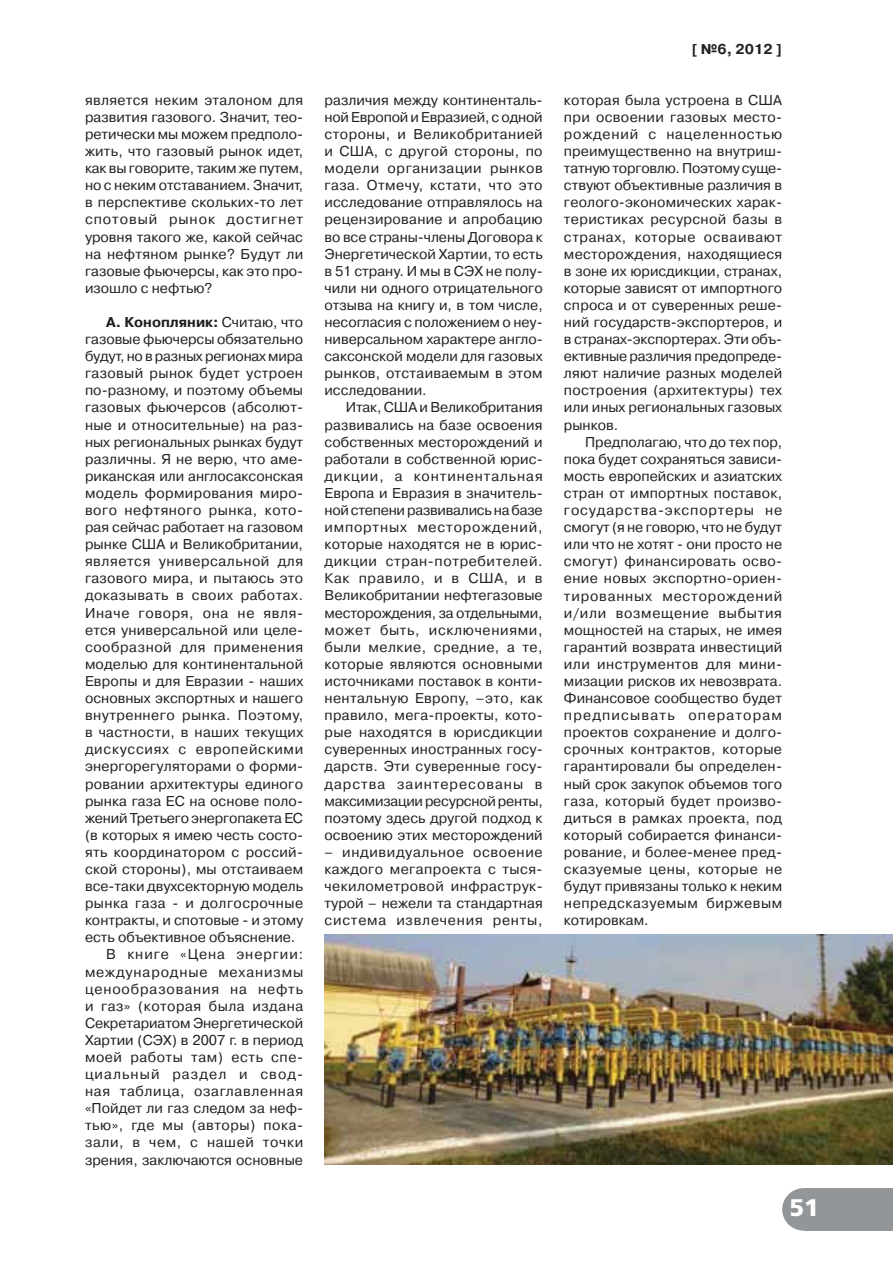
<style>
.page{position:relative;width:893px;height:1263px;background:#fff}
.page>*{position:absolute;margin:0;border:0;box-sizing:border-box;transform-origin:0 0}
.t1{font:24px "Free Set Bold C";color:#fff}
.t2{font:14.25px/17.1px "Pragmatica C";letter-spacing:.015em;color:#231f20;text-align:justify}
.t3{font:14.25px "Pragmatica C";letter-spacing:.035em;color:#231f20}
.t4{font:14.25px "Pragmatica C";letter-spacing:.04em;color:#231f20}
.t5{font:14.25px "Pragmatica C";letter-spacing:-.015em;color:#231f20}
.t6{font:14.25px "Pragmatica C";letter-spacing:.05em;color:#231f20}
.t7{font:14.25px "Pragmatica C";letter-spacing:.06em;color:#231f20}
.t8{font:14.25px "Pragmatica C";letter-spacing:.045em;color:#231f20}
.t9{font:700 14.25px "Pragmatica C";color:#231f20}
.t10{font:14.25px "Pragmatica C";letter-spacing:-.005em;color:#231f20}
.t11{font:14.25px "Pragmatica C";letter-spacing:.075em;color:#231f20}
.t12{font:14.25px "Pragmatica C";letter-spacing:.065em;color:#231f20}
.s1{font-weight:400}
</style>
<div class="page">
<div style="left:782px;top:1188px;width:43px;height:43px;background:#939698;border-radius:50%"></div>
<div style="left:804px;top:1188px;width:89px;height:43px;background:#939698"></div>
<img style="left:324px;top:934px;width:569px;height:231px">
<p class="t2" style="left:85px;top:93px;width:220px">является неким эталоном для развития газового. Значит, тео&shy;ретически мы можем предполо&shy;жить, что газовый рынок идет, как вы говорите, таким же путем, но с неким отставанием. Значит, в перспективе скольких-то лет спотовый рынок достигнет уровня такого же, какой сейчас на нефтяном рынке? Будут ли газовые фьючерсы, как это про&shy;изошло с нефтью?</p>
<p class="t9" style="left:106px;top:314px;width:198px">А. Конопляник: <span class="s1">Считаю, что</span></p>
<p class="t2" style="left:85px;top:332px;width:220px">газовые фьючерсы обязательно</p>
<p class="t5" style="left:85px;top:351px;width:219px">будут, но в разных регионах мира</p>
<p class="t2" style="left:85px;top:366px;width:220px">газовый рынок будет устроен</p>
<p class="t2" style="left:85px;top:383px;width:220px">по-разному, и поэтому объемы</p>
<p class="t2" style="left:85px;top:400px;width:220px">газовых фьючерсов (абсолют-</p>
<p class="t2" style="left:85px;top:417px;width:220px">ные и относительные) на раз-</p>
<p class="t2" style="left:85px;top:435px;width:220px">ных региональных рынках будут</p>
<p class="t2" style="left:85px;top:452px;width:220px">различны. Я не верю, что аме-</p>
<p class="t2" style="left:85px;top:469px;width:220px">риканская или англосаксонская</p>
<p class="t2" style="left:85px;top:486px;width:220px">модель формирования миро-</p>
<p class="t3" style="left:85px;top:505px;width:220px">вого нефтяного рынка, кото-</p>
<p class="t2" style="left:85px;top:520px;width:220px">рая сейчас работает на газовом</p>
<p class="t2" style="left:85px;top:537px;width:220px">рынке США и Великобритании,</p>
<p class="t4" style="left:85px;top:556px;width:220px">является универсальной для</p>
<p class="t2" style="left:85px;top:571px;width:220px">газового мира, и пытаюсь это</p>
<p class="t3" style="left:85px;top:590px;width:220px">доказывать в своих работах.</p>
<p class="t8" style="left:85px;top:607px;width:220px">Иначе говоря, она не явля-</p>
<p class="t2" style="left:85px;top:623px;width:220px">ется универсальной или целе-</p>
<p class="t4" style="left:85px;top:641px;width:220px">сообразной для применения</p>
<p class="t2" style="left:85px;top:657px;width:220px">моделью для континентальной</p>
<p class="t2" style="left:85px;top:674px;width:220px">Европы и для Евразии - наших</p>
<p class="t2" style="left:85px;top:691px;width:220px">основных экспортных и нашего</p>
<p class="t3" style="left:85px;top:710px;width:220px">внутреннего рынка. Поэтому,</p>
<p class="t2" style="left:85px;top:725px;width:220px">в частности, в наших текущих</p>
<p class="t6" style="left:85px;top:744px;width:220px">дискуссиях с европейскими</p>
<p class="t2" style="left:85px;top:759px;width:220px">энергорегуляторами о форми-</p>
<p class="t2" style="left:85px;top:776px;width:220px">ровании архитектуры единого</p>
<p class="t2" style="left:85px;top:794px;width:220px">рынка газа ЕС на основе поло-</p>
<p class="t5" style="left:85px;top:812px;width:219px">жений Третьего энергопакета ЕС</p>
<p class="t2" style="left:85px;top:828px;width:220px">(в которых я имею честь состо-</p>
<p class="t2" style="left:85px;top:845px;width:220px">ять координатором с россий-</p>
<p class="t2" style="left:85px;top:862px;width:220px">ской стороны), мы отстаиваем</p>
<p class="t2" style="left:85px;top:879px;width:220px">все-таки двухсекторную модель</p>
<p class="t2" style="left:85px;top:896px;width:220px">рынка газа - и долгосрочные</p>
<p class="t2" style="left:85px;top:913px;width:220px">контракты, и спотовые - и этому</p>
<p class="t2" style="left:85px;top:930px;width:212px">есть объективное объяснение.</p>
<p class="t12" style="left:106px;top:949px;width:198px">В книге «Цена энергии:</p>
<p class="t7" style="left:85px;top:966px;width:220px">международные механизмы</p>
<p class="t7" style="left:85px;top:983px;width:220px">ценообразования на нефть</p>
<p class="t3" style="left:85px;top:1000px;width:220px">и газ» (которая была издана</p>
<p class="t10" style="left:85px;top:1018px;width:220px">Секретариатом Энергетической</p>
<p class="t2" style="left:85px;top:1033px;width:220px">Хартии (СЭХ) в 2007 г. в период</p>
<p class="t4" style="left:85px;top:1052px;width:220px">моей работы там) есть спе-</p>
<p class="t11" style="left:85px;top:1069px;width:220px">циальный раздел и свод-</p>
<p class="t6" style="left:85px;top:1086px;width:220px">ная таблица, озаглавленная</p>
<p class="t2" style="left:85px;top:1101px;width:220px">«Пойдет ли газ следом за неф-</p>
<p class="t4" style="left:85px;top:1120px;width:220px">тью», где мы (авторы) пока-</p>
<p class="t8" style="left:85px;top:1137px;width:220px">зали, в чем, с нашей точки</p>
<p class="t2" style="left:85px;top:1152px;width:220px">зрения, заключаются основные</p>
<p class="t2" style="left:324px;top:93px;width:220px">различия между континенталь&shy;ной Европой и Евразией, с одной стороны, и Великобританией и США, с другой стороны, по модели организации рынков газа. Отмечу, кстати, что это исследование отправлялось на рецензирование и апробацию во все страны-члены Договора к Энергетической Хартии, то есть в 51 страну. И мы в СЭХ не полу&shy;чили ни одного отрицательного отзыва на книгу и, в том числе, несогласия с положением о неу&shy;ниверсальном характере англо&shy;саксонской модели для газовых рынков, отстаиваемым в этом исследовании.</p>
<p class="t2" style="left:324px;top:400px;width:220px;text-indent:21px">Итак, США и Великобритания развивались на базе освоения собственных месторождений и работали в собственной юрис&shy;дикции, а континентальная Европа и Евразия в значитель&shy;ной степени развивались на базе импортных месторождений, которые находятся не в юрис&shy;дикции стран-потребителей.<br>Как правило, и в США, и в Великобритании нефтегазовые месторождения, за отдельными, может быть, исключениями, были мелкие, средние, а те, которые являются основными источниками поставок в конти&shy;нентальную Европу, –это, как правило, мега-проекты, кото&shy;рые находятся в юрисдикции суверенных иностранных госу&shy;дарств. Эти суверенные госу&shy;дарства заинтересованы в максимизации ресурсной ренты, поэтому здесь другой подход к освоению этих месторождений</p>
<p class="t2" style="left:324px;top:845px;width:220px">– индивидуальное освоение каждого мегапроекта с тыся&shy;чекилометровой инфраструк&shy;турой – нежели та стандартная система извлечения ренты,</p>
<p class="t9" style="left:691px;top:41px;width:92px">[ №6, 2012 ]</p>
<p class="t2" style="left:564px;top:93px;width:220px">которая была устроена в США при освоении газовых место&shy;рождений с нацеленностью преимущественно на внутриш&shy;татную торговлю. Поэтому суще&shy;ствуют объективные различия в геолого-экономических харак&shy;теристиках ресурсной базы в странах, которые осваивают месторождения, находящиеся в зоне их юрисдикции, странах, которые зависят от импортного спроса и от суверенных реше&shy;ний государств-экспортеров, и в странах-экспортерах. Эти объ&shy;ективные различия предопреде&shy;ляют наличие разных моделей построения (архитектуры) тех или иных региональных газовых рынков.</p>
<p class="t2" style="left:564px;top:435px;width:220px;text-indent:21px">Предполагаю, что до тех пор, пока будет сохраняться зависи&shy;мость европейских и азиатских стран от импортных поставок, государства-экспортеры не смогут (я не говорю, что не будут или что не хотят - они просто не смогут) финансировать осво&shy;ение новых экспортно-ориен&shy;тированных месторождений и/или возмещение выбытия мощностей на старых, не имея гарантий возврата инвестиций или инструментов для мини&shy;мизации рисков их невозврата.<br>Финансовое сообщество будет предписывать операторам проектов сохранение и долго&shy;срочных контрактов, которые гарантировали бы определен&shy;ный срок закупок объемов того газа, который будет произво&shy;диться в рамках проекта, под который собирается финанси&shy;рование, и более-менее пред&shy;сказуемые цены, которые не будут привязаны только к неким непредсказуемым биржевым котировкам.</p>
<h1 class="t1" style="left:789px;top:1194px;width:31px">51</h1>
</div>
